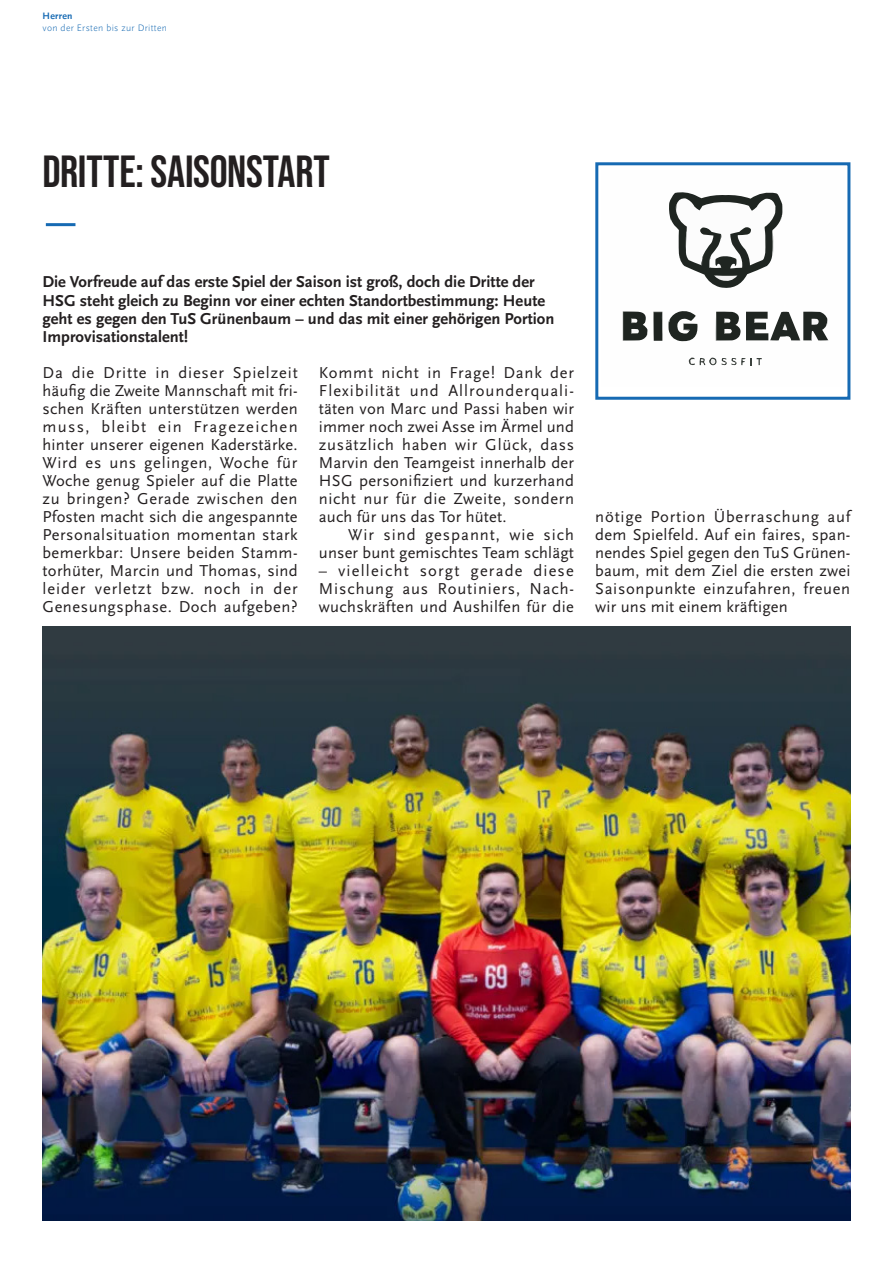
<style>
.page{position:relative;width:893px;height:1263px;background:#fff}
.page>*{position:absolute;margin:0;border:0;box-sizing:border-box;transform-origin:0 0}
.t1{font:45px "Bebas Neue";letter-spacing:-.005em;color:#231f20}
.Copy{font:16.5px/18px "Scala Sans Pro";letter-spacing:.03em;color:#231f20;text-align:justify}
.t2{font:700 16.5px/18.1px "Scala Sans Pro";color:#231f20}
.Copy-2{font:16.5px/18px "Scala Sans Pro";letter-spacing:.01em;color:#231f20;text-align:right}
.t3{font:300 9.75px "Scala Sans";letter-spacing:.03em;color:#166ab3}
.t4{font:700 9.75px "Scala Sans";letter-spacing:.03em;color:#166ab3}
</style>
<div class="page">
<hr style="left:46px;top:223px;width:29px;height:3px;background:#166ab3">
<img style="left:43px;top:627px;width:807px;height:593px">
<div style="left:595px;top:162px;width:255px;height:238px;border:3px solid #166ab3"></div>
<svg style="left:669px;top:192px;width:114px;height:96px"></svg>
<svg style="left:668px;top:311px;width:30px;height:31px"></svg>
<svg style="left:623px;top:311px;width:39px;height:30px"></svg>
<svg style="left:716px;top:312px;width:112px;height:29px"></svg>
<svg style="left:688px;top:358px;width:74px;height:8px"></svg>
<p class="t4" style="left:43px;top:10px;width:31px">Herren</p>
<p class="t3" style="left:43px;top:22px;width:126px">von der Ersten bis zur Dritten</p>
<p class="t1" style="left:43px;top:146px;width:289px">DRITTE: SAISONSTART</p>
<p class="t2" style="left:43px;top:273px;width:513px">Die Vorfreude auf das erste Spiel der Saison ist groß, doch die Dritte der HSG steht gleich zu Beginn vor einer echten Standortbestimmung: Heute geht es gegen den TuS Grünenbaum – und das mit einer gehörigen Portion Improvisationstalent!</p>
<p class="Copy" style="left:43px;top:364px;width:257px">Da die Dritte in dieser Spielzeit häufig die Zweite Mannschaft mit fri&shy;schen Kräften unterstützen werden muss, bleibt ein Fragezeichen hinter unserer eigenen Kaderstärke.<br>Wird es uns gelingen, Woche für Woche genug Spieler auf die Platte zu bringen? Gerade zwischen den Pfosten macht sich die angespannte Personalsituation momentan stark bemerkbar: Unsere beiden Stamm&shy;torhüter, Marcin und Thomas, sind leider verletzt bzw. noch in der Genesungsphase. Doch aufgeben?</p>
<p class="Copy" style="left:319px;top:364px;width:257px">Kommt nicht in Frage! Dank der Flexibilität und Allrounderquali&shy;täten von Marc und Passi haben wir immer noch zwei Asse im Ärmel und zusätzlich haben wir Glück, dass Marvin den Teamgeist innerhalb der HSG personifiziert und kurzerhand nicht nur für die Zweite, sondern auch für uns das Tor hütet.</p>
<p class="Copy-2" style="left:319px;top:526px;width:257px">Wir sind gespannt, wie sich unser bunt gemischtes Team schlägt</p>
<p class="Copy" style="left:319px;top:562px;width:257px">– vielleicht sorgt gerade diese Mischung aus Routiniers, Nach&shy;wuchskräften und Aushilfen für die</p>
<p class="Copy" style="left:595px;top:508px;width:257px">nötige Portion Überraschung auf dem Spielfeld. Auf ein faires, span&shy;nendes Spiel gegen den TuS Grünen&shy;baum, mit dem Ziel die ersten zwei Saisonpunkte einzufahren, freuen wir uns mit einem kräftigen</p>
</div>
